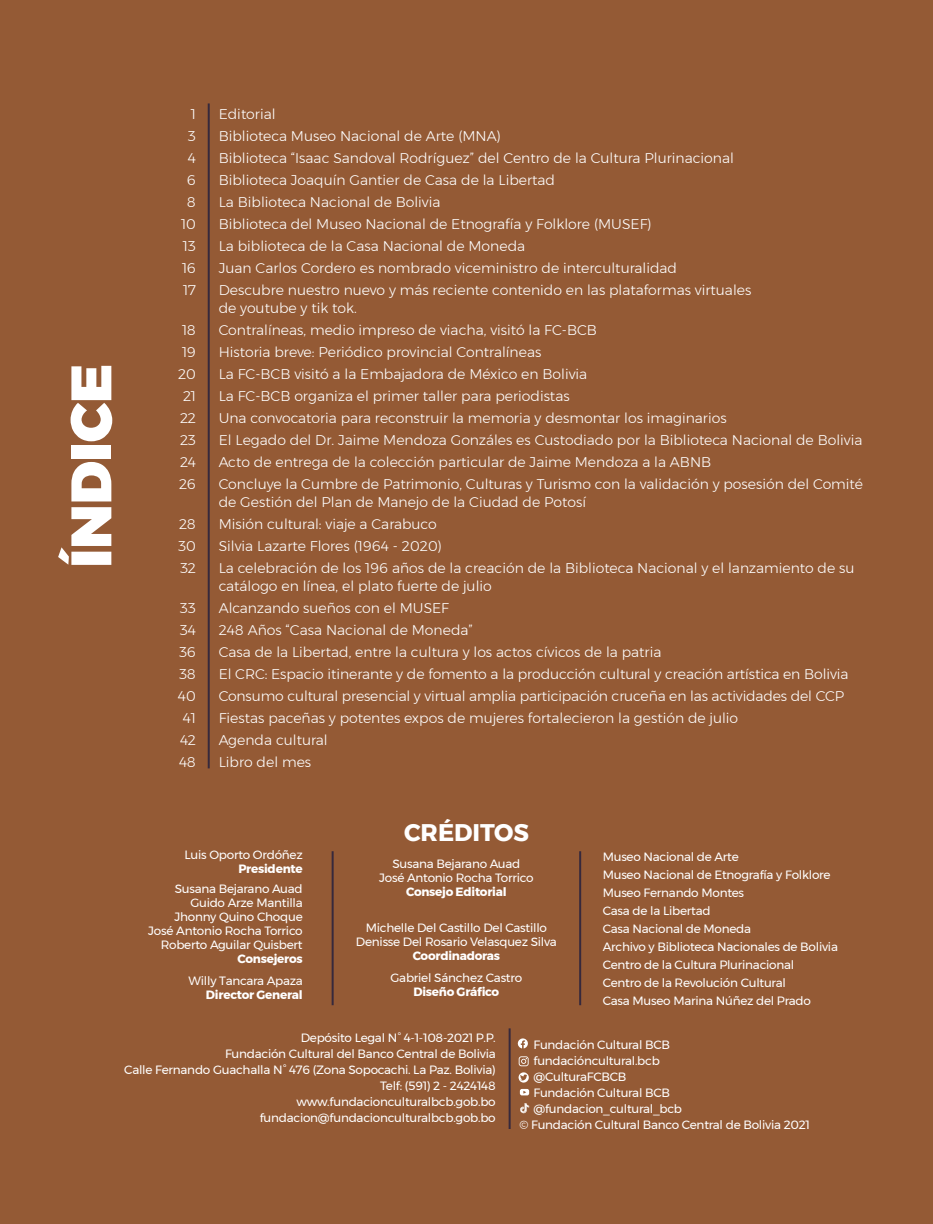
<style>
.page{position:relative;width:933px;height:1224px;background:#945a35}
.page>*{position:absolute;margin:0;border:0;box-sizing:border-box;transform-origin:0 0}
.t1{font:900 57px "Montserrat";color:#fff}
.t2{font:700 24px "Montserrat";color:#fff}
.t3{font:300 14px/18px "Montserrat";color:#fff}
.t4{font:12px "Montserrat";letter-spacing:-.02em;color:#fff}
.t5{font:700 12px "Montserrat";letter-spacing:-.02em;color:#fff}
</style>
<div class="page">
<hr style="left:208px;top:103px;width:2px;height:665px;background:#37293c">
<hr style="left:332px;top:851px;width:2px;height:154px;background:#37293c">
<hr style="left:508px;top:1028px;width:2px;height:101px;background:#37293c">
<hr style="left:579px;top:851px;width:2px;height:154px;background:#37293c">
<svg style="left:518px;top:1038px;width:10px;height:10px"></svg>
<svg style="left:518px;top:1056px;width:10px;height:10px"></svg>
<svg style="left:518px;top:1072px;width:11px;height:11px"></svg>
<svg style="left:520px;top:1089px;width:9px;height:6px"></svg>
<svg style="left:520px;top:1103px;width:9px;height:10px"></svg>
<p class="t1" style="left:44px;top:568px;width:206px;rotate:-90deg">ÍNDICE</p>
<p class="t3" style="left:191px;top:104px;width:7px">1</p>
<p class="t3" style="left:188px;top:126px;width:10px">3</p>
<p class="t3" style="left:188px;top:148px;width:10px">4</p>
<p class="t3" style="left:187px;top:170px;width:10px">6</p>
<p class="t3" style="left:187px;top:192px;width:10px">8</p>
<p class="t3" style="left:181px;top:214px;width:16px">10</p>
<p class="t3" style="left:183px;top:236px;width:14px">13</p>
<p class="t3" style="left:182px;top:258px;width:15px">16</p>
<p class="t3" style="left:183px;top:280px;width:14px">17</p>
<p class="t3" style="left:182px;top:320px;width:15px">18</p>
<p class="t3" style="left:182px;top:342px;width:15px">19</p>
<p class="t3" style="left:178px;top:364px;width:19px">20</p>
<p class="t3" style="left:183px;top:386px;width:14px">21</p>
<p class="t3" style="left:180px;top:408px;width:17px">22</p>
<p class="t3" style="left:180px;top:430px;width:17px">23</p>
<p class="t3" style="left:180px;top:452px;width:17px">24</p>
<p class="t3" style="left:179px;top:474px;width:18px">26</p>
<p class="t3" style="left:179px;top:514px;width:18px">28</p>
<p class="t3" style="left:178px;top:536px;width:19px">30</p>
<p class="t3" style="left:180px;top:558px;width:17px">32</p>
<p class="t3" style="left:180px;top:598px;width:17px">33</p>
<p class="t3" style="left:180px;top:620px;width:18px">34</p>
<p class="t3" style="left:179px;top:642px;width:18px">36</p>
<p class="t3" style="left:179px;top:664px;width:18px">38</p>
<p class="t3" style="left:178px;top:686px;width:19px">40</p>
<p class="t3" style="left:183px;top:708px;width:14px">41</p>
<p class="t3" style="left:180px;top:730px;width:17px">42</p>
<p class="t3" style="left:179px;top:752px;width:18px">48</p>
<p class="t3" style="left:219px;top:104px;width:58px">Editorial</p>
<p class="t3" style="left:219px;top:126px;width:283px">Biblioteca Museo Nacional de Arte (MNA)</p>
<p class="t3" style="left:219px;top:148px;width:516px">Biblioteca “Isaac Sandoval Rodríguez” del Centro de la Cultura Plurinacional</p>
<p class="t3" style="left:219px;top:170px;width:338px">Biblioteca Joaquín Gantier de Casa de la Libertad</p>
<p class="t3" style="left:219px;top:192px;width:223px">La Biblioteca Nacional de Bolivia</p>
<p class="t3" style="left:219px;top:214px;width:434px">Biblioteca del Museo Nacional de Etnografía y Folklore (MUSEF)</p>
<p class="t3" style="left:219px;top:236px;width:308px">La biblioteca de la Casa Nacional de Moneda</p>
<p class="t3" style="left:219px;top:258px;width:460px">Juan Carlos Cordero es nombrado viceministro de interculturalidad</p>
<p class="t3" style="left:219px;top:280px;width:534px">Descubre nuestro nuevo y más reciente contenido en las plataformas virtuales de youtube y tik tok.</p>
<p class="t3" style="left:219px;top:320px;width:380px">Contralíneas, medio impreso de viacha, visitó la FC-BCB</p>
<p class="t3" style="left:219px;top:342px;width:324px">Historia breve: Periódico provincial Contralíneas</p>
<p class="t3" style="left:219px;top:364px;width:370px">La FC-BCB visitó a la Embajadora de México en Bolivia</p>
<p class="t3" style="left:219px;top:386px;width:352px">La FC-BCB organiza el primer taller para periodistas</p>
<p class="t3" style="left:219px;top:408px;width:509px">Una convocatoria para reconstruir la memoria y desmontar los imaginarios</p>
<p class="t3" style="left:219px;top:430px;width:645px">El Legado del Dr. Jaime Mendoza Gonzáles es Custodiado por la Biblioteca Nacional de Bolivia</p>
<p class="t3" style="left:219px;top:452px;width:494px">Acto de entrega de la colección particular de Jaime Mendoza a la ABNB</p>
<p class="t3" style="left:219px;top:474px;width:646px">Concluye la Cumbre de Patrimonio, Culturas y Turismo con la validación y posesión del Comité de Gestión del Plan de Manejo de la Ciudad de Potosí</p>
<p class="t3" style="left:219px;top:514px;width:219px">Misión cultural: viaje a Carabuco</p>
<p class="t3" style="left:219px;top:536px;width:225px">Silvia Lazarte Flores (1964 - 2020)</p>
<p class="t3" style="left:219px;top:558px;width:637px">La celebración de los 196 años de la creación de la Biblioteca Nacional y el lanzamiento de su catálogo en línea, el plato fuerte de julio</p>
<p class="t3" style="left:219px;top:598px;width:232px">Alcanzando sueños con el MUSEF</p>
<p class="t3" style="left:219px;top:620px;width:256px">248 Años “Casa Nacional de Moneda”</p>
<p class="t3" style="left:219px;top:642px;width:444px">Casa de la Libertad, entre la cultura y los actos cívicos de la patria</p>
<p class="t3" style="left:219px;top:664px;width:631px">El CRC: Espacio itinerante y de fomento a la producción cultural y creación artística en Bolivia</p>
<p class="t3" style="left:219px;top:686px;width:627px">Consumo cultural presencial y virtual amplia participación cruceña en las actividades del CCP</p>
<p class="t3" style="left:219px;top:708px;width:521px">Fiestas paceñas y potentes expos de mujeres fortalecieron la gestión de julio</p>
<p class="t3" style="left:219px;top:730px;width:110px">Agenda cultural</p>
<p class="t3" style="left:219px;top:752px;width:94px">Libro del mes</p>
<p class="t4" style="left:185px;top:845px;width:120px">Luis Oporto Ordóñez</p>
<p class="t5" style="left:238px;top:859px;width:66px">Presidente</p>
<p class="t4" style="left:175px;top:879px;width:129px">Susana Bejarano Auad</p>
<p class="t4" style="left:190px;top:893px;width:114px">Guido Arze Mantilla</p>
<p class="t4" style="left:174px;top:907px;width:130px">Jhonny Quino Choque</p>
<p class="t4" style="left:148px;top:921px;width:156px">José Antonio Rocha Torrico</p>
<p class="t4" style="left:161px;top:935px;width:143px">Roberto Aguilar Quisbert</p>
<p class="t5" style="left:237px;top:949px;width:67px">Consejeros</p>
<p class="t4" style="left:189px;top:971px;width:116px">Willy Tancara Apaza</p>
<p class="t5" style="left:206px;top:985px;width:98px">Director General</p>
<p class="t2" style="left:404px;top:813px;width:126px">CRÉDITOS</p>
<p class="t4" style="left:392px;top:855px;width:129px">Susana Bejarano Auad</p>
<p class="t4" style="left:379px;top:869px;width:156px">José Antonio Rocha Torrico</p>
<p class="t5" style="left:406px;top:883px;width:102px">Consejo Editorial</p>
<p class="t4" style="left:366px;top:919px;width:183px">Michelle Del Castillo Del Castillo</p>
<p class="t4" style="left:356px;top:933px;width:202px">Denisse Del Rosario Velasquez Silva</p>
<p class="t5" style="left:413px;top:947px;width:89px">Coordinadoras</p>
<p class="t4" style="left:390px;top:969px;width:133px">Gabriel Sánchez Castro</p>
<p class="t5" style="left:413px;top:983px;width:87px">Diseño Gráfico</p>
<p class="t4" style="left:602px;top:848px;width:138px">Museo Nacional de Arte</p>
<p class="t4" style="left:602px;top:866px;width:229px">Museo Nacional de Etnografía y Folklore</p>
<p class="t4" style="left:602px;top:884px;width:143px">Museo Fernando Montes</p>
<p class="t4" style="left:602px;top:902px;width:109px">Casa de la Libertad</p>
<p class="t4" style="left:602px;top:920px;width:150px">Casa Nacional de Moneda</p>
<p class="t4" style="left:602px;top:938px;width:237px">Archivo y Biblioteca Nacionales de Bolivia</p>
<p class="t4" style="left:602px;top:956px;width:193px">Centro de la Cultura Plurinacional</p>
<p class="t4" style="left:602px;top:974px;width:185px">Centro de la Revolución Cultural</p>
<p class="t4" style="left:602px;top:992px;width:210px">Casa Museo Marina Núñez del Prado</p>
<p class="t4" style="left:301px;top:1028px;width:196px">Depósito Legal N° 4-1-108-2021 P.P.</p>
<p class="t4" style="left:225px;top:1044px;width:272px">Fundación Cultural del Banco Central de Bolivia</p>
<p class="t4" style="left:124px;top:1060px;width:373px">Calle Fernando Guachalla N° 476 (Zona Sopocachi. La Paz. Bolivia)</p>
<p class="t4" style="left:380px;top:1076px;width:117px">Telf: (591) 2 - 2424148</p>
<p class="t4" style="left:297px;top:1092px;width:201px">www.fundacionculturalbcb.gob.bo</p>
<p class="t4" style="left:260px;top:1108px;width:237px">fundacion@fundacionculturalbcb.gob.bo</p>
<p class="t4" style="left:533px;top:1035px;width:138px">Fundación Cultural BCB</p>
<p class="t4" style="left:533px;top:1051px;width:128px">fundacióncultural.bcb</p>
<p class="t4" style="left:533px;top:1067px;width:94px">@CulturaFCBCB</p>
<p class="t4" style="left:533px;top:1083px;width:138px">Fundación Cultural BCB</p>
<p class="t4" style="left:533px;top:1099px;width:150px">@fundacion_cultural_bcb</p>
<p class="t4" style="left:519px;top:1115px;width:292px">© Fundación Cultural Banco Central de Bolivia 2021</p>
</div>
